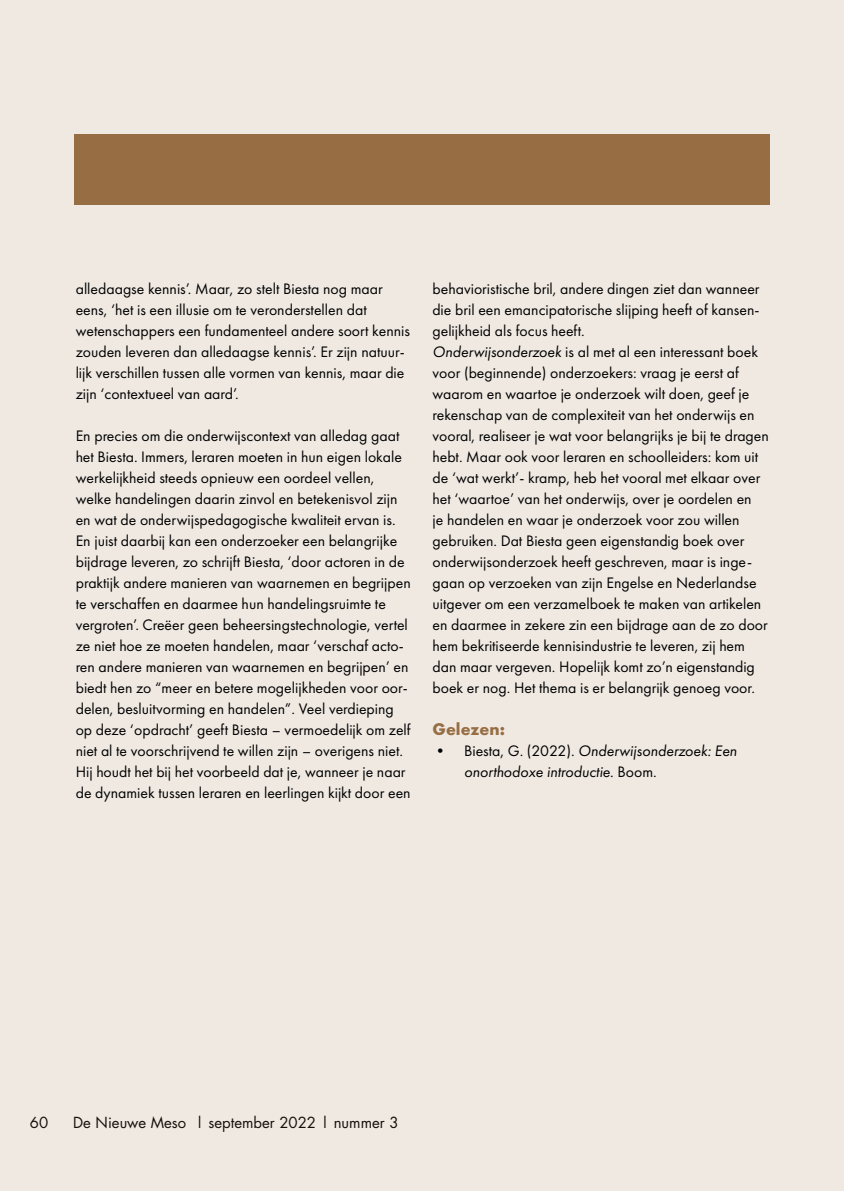
<style>
.page{position:relative;width:844px;height:1191px;background:#fff}
.page>*{position:absolute;margin:0;border:0;box-sizing:border-box;transform-origin:0 0}
.t1{font:700 17.5px "Futura PT";color:#976e43}
.t2{font:15.75px/21px "Futura PT";color:#000}
.t3{font:italic 15.75px/21px "Futura PT";color:#000}
.t4{font:14.88px "Futura";color:#000}
.s1{font-style:italic}
.s2{font-style:normal}
</style>
<div class="page">
<div style="left:0;top:0;width:843px;height:1191px;background:#efe9e2"></div>
<div style="left:74px;top:134px;width:695px;height:71px;background:#976e43"></div>
<p class="t2" style="left:76px;top:278px;width:336px">alledaagse kennis’. Maar, zo stelt Biesta nog maar eens, ‘het is een illusie om te veronderstellen dat wetenschappers een fundamenteel andere soort kennis zouden leveren dan alledaagse kennis’. Er zijn natuur&shy;lijk verschillen tussen alle vormen van kennis, maar die zijn ‘contextueel van aard’.</p>
<p class="t2" style="left:76px;top:425px;width:336px">En precies om die onderwijscontext van alledag gaat het Biesta. Immers, leraren moeten in hun eigen lokale werkelijkheid steeds opnieuw een oordeel vellen, welke handelingen daarin zinvol en betekenisvol zijn en wat de onderwijspedagogische kwaliteit ervan is.<br>En juist daarbij kan een onderzoeker een belangrijke bijdrage leveren, zo schrijft Biesta, ‘door actoren in de praktijk andere manieren van waarnemen en begrijpen te verschaffen en daarmee hun handelingsruimte te vergroten’. Creëer geen beheersingstechnologie, vertel ze niet hoe ze moeten handelen, maar ‘verschaf acto&shy;ren andere manieren van waarnemen en begrijpen’ en biedt hen zo “meer en betere mogelijkheden voor oor&shy;delen, besluitvorming en handelen”. Veel verdieping op deze ‘opdracht’ geeft Biesta – vermoedelijk om zelf niet al te voorschrijvend te willen zijn – overigens niet.<br>Hij houdt het bij het voorbeeld dat je, wanneer je naar de dynamiek tussen leraren en leerlingen kijkt door een</p>
<p class="t2" style="left:432px;top:278px;width:338px">behavioristische bril, andere dingen ziet dan wanneer die bril een emancipatorische slijping heeft of kansen&shy;gelijkheid als focus heeft.<br><span class="s1">Onderwijsonderzoek</span> is al met al een interessant boek voor (beginnende) onderzoekers: vraag je eerst af waarom en waartoe je onderzoek wilt doen, geef je rekenschap van de complexiteit van het onderwijs en vooral, realiseer je wat voor belangrijks je bij te dragen hebt. Maar ook voor leraren en schoolleiders: kom uit de ‘wat werkt’- kramp, heb het vooral met elkaar over het ‘waartoe’ van het onderwijs, over je oordelen en<br>je handelen en waar je onderzoek voor zou willen gebruiken. Dat Biesta geen eigenstandig boek over onderwijsonderzoek heeft geschreven, maar is inge&shy;gaan op verzoeken van zijn Engelse en Nederlandse uitgever om een verzamelboek te maken van artikelen en daarmee in zekere zin een bijdrage aan de zo door hem bekritiseerde kennisindustrie te leveren, zij hem dan maar vergeven. Hopelijk komt zo’n eigenstandig boek er nog. Het thema is er belangrijk genoeg voor.</p>
<p class="t1" style="left:432px;top:718px;width:74px">Gelezen:</p>
<p class="t3" style="left:464px;top:740px;width:274px;text-indent:-31px"><span class="s2">• Biesta, G. (2022).</span> Onderwijsonderzoek: Een onorthodoxe introductie. <span class="s2">Boom.</span></p>
<p class="t4" style="left:30px;top:1112px;width:20px">60</p>
<p class="t4" style="left:73px;top:1112px;width:327px">De Nieuwe Meso | september 2022 | nummer 3</p>
</div>
